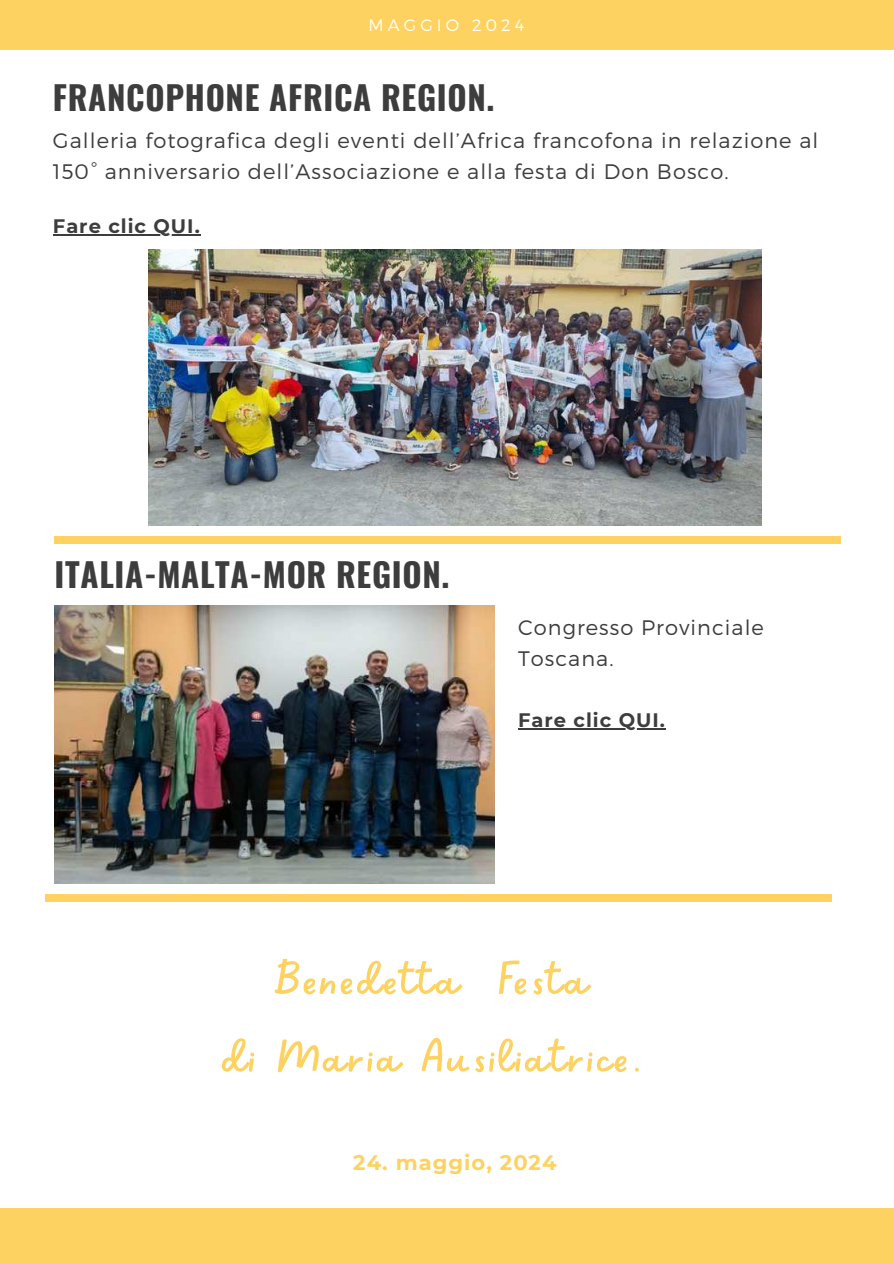
<style>
.page{position:relative;width:894px;height:1264px;background:#fff}
.page>*{position:absolute;margin:0;border:0;box-sizing:border-box;transform-origin:0 0}
.t1{font:51px/77.7px "Sweet Apricot";letter-spacing:.05em;color:#fdd260;text-align:center}
.t2{font:700 33px "Oswald";letter-spacing:.02em;color:#3d3d3d}
.t3{font:300 21px/31.5px "Montserrat";letter-spacing:.05em;color:#3d3d3d}
.t4{font:700 21px "Montserrat";letter-spacing:.05em;color:#fdd260}
.t5{font:700 19.5px "Montserrat";letter-spacing:.05em;color:#3d3d3d}
.t6{font:300 16.5px "Montserrat";letter-spacing:.25em;color:#fff}
</style>
<div class="page">
<div style="left:0;top:0;width:893px;height:50px;background:#fdd260"></div>
<div style="left:55px;top:537px;width:786px;height:6px;background:#fdd260"></div>
<div style="left:46px;top:894px;width:786px;height:7px;background:#fdd260"></div>
<div style="left:0;top:1208px;width:893px;height:55px;background:#fdd260"></div>
<img style="left:149px;top:250px;width:612px;height:275px">
<img style="left:55px;top:605px;width:439px;height:278px">
<hr style="left:53px;top:234px;width:148px;height:2px;background:#3d3d3d">
<hr style="left:518px;top:728px;width:147px;height:1px;background:#3d3d3d">
<p class="t6" style="left:368px;top:15px;width:157px">MAGGIO 2024</p>
<h2 class="t2" style="left:53px;top:80px;width:443px">FRANCOPHONE AFRICA REGION.</h2>
<p class="t3" style="left:53px;top:124px;width:766px">Galleria fotografica degli eventi dell’Africa francofona in relazione al<br>150° anniversario dell’Associazione e alla festa di Don Bosco.</p>
<p class="t5" style="left:53px;top:212px;width:148px">Fare clic QUI.</p>
<h2 class="t2" style="left:55px;top:557px;width:396px">ITALIA-MALTA-MOR REGION.</h2>
<p class="t3" style="left:518px;top:611px;width:247px">Congresso Provinciale<br>Toscana.</p>
<p class="t5" style="left:518px;top:706px;width:148px">Fare clic QUI.</p>
<h1 class="t1" style="left:223px;top:943px;width:419px">Benedetta Festa<br>di Maria Ausiliatrice.</h1>
<p class="t4" style="left:353px;top:1147px;width:205px">24. maggio, 2024</p>
</div>
